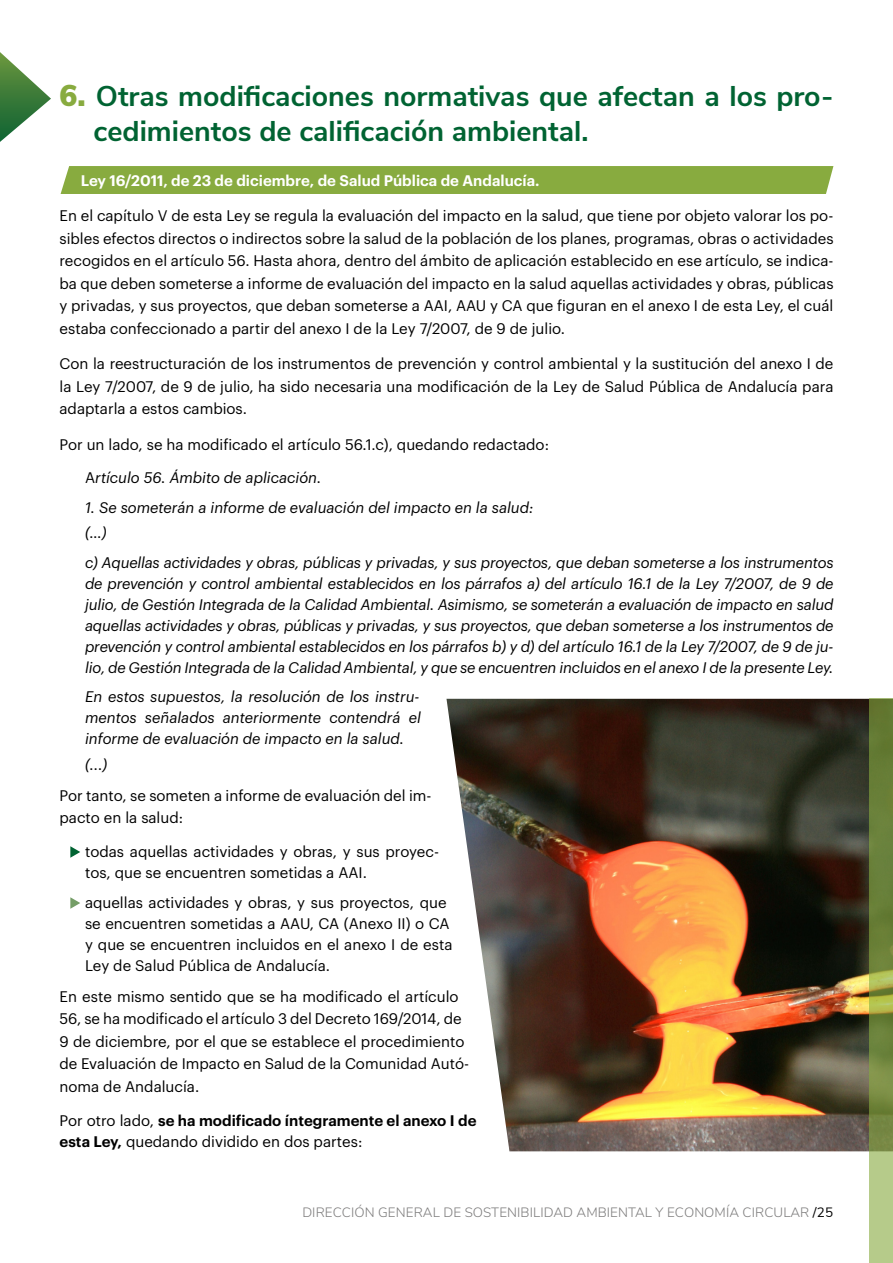
<style>
.page{position:relative;width:893px;height:1263px;background:#fff}
.page>*{position:absolute;margin:0;border:0;box-sizing:border-box;transform-origin:0 0}
.t1{font:700 28.5px/34.5px "Nunito Sans";color:#006332}
.t2{font:15px/22.5px "Graphik";color:#000}
.t3{font:italic 15px/21px "Graphik";color:#000;text-align:justify}
.t4{font:600 15px/21px "Graphik";color:#000}
.t5{font:600 15px "Graphik";color:#fff}
.t6{font:300 13.5px "Nunito Sans";letter-spacing:.005em;color:#7c7b7b}
.s1{font-weight:900;font-size:30px;color:#88ab3f}
.s2{font-style:normal}
.s3{font-weight:400}
.s4{font-weight:400;color:#000}
</style>
<div class="page">
<div style="left:61px;top:166px;width:772px;height:28px;background:#88ab3f"></div>
<svg style="left:0;top:52px;width:51px;height:90px"></svg>
<svg style="left:70px;top:846px;width:10px;height:12px"></svg>
<svg style="left:70px;top:897px;width:10px;height:12px"></svg>
<img style="left:446px;top:699px;width:423px;height:452px">
<svg style="left:869px;top:699px;width:24px;height:564px;background:#7e934b"></svg>
<h1 class="t1" style="left:94px;top:77px;width:741px;text-indent:-34px"><span class="s1">6.</span> Otras modificaciones normativas que afectan a los pro&shy;cedimientos de calificación ambiental.</h1>
<p class="t5" style="left:81px;top:169px;width:460px">Ley 16/2011, de 23 de diciembre, de Salud Pública de Andalucía.</p>
<p class="t2" style="left:60px;top:203px;width:775px;text-align:justify">En el capítulo V de esta Ley se regula la evaluación del impacto en la salud, que tiene por objeto valorar los po&shy;sibles efectos directos o indirectos sobre la salud de la población de los planes, programas, obras o actividades recogidos en el artículo 56. Hasta ahora, dentro del ámbito de aplicación establecido en ese artículo, se indica&shy;ba que deben someterse a informe de evaluación del impacto en la salud aquellas actividades y obras, públicas y privadas, y sus proyectos, que deban someterse a AAI, AAU y CA que figuran en el anexo I de esta Ley, el cuál estaba confeccionado a partir del anexo I de la Ley 7/2007, de 9 de julio.</p>
<p class="t2" style="left:60px;top:351px;width:775px;text-align:justify">Con la reestructuración de los instrumentos de prevención y control ambiental y la sustitución del anexo I de la Ley 7/2007, de 9 de julio, ha sido necesaria una modificación de la Ley de Salud Pública de Andalucía para adaptarla a estos cambios.</p>
<p class="t2" style="left:60px;top:432px;width:491px">Por un lado, se ha modificado el artículo 56.1.c), quedando redactado:</p>
<p class="t3" style="left:85px;top:466px;width:238px"><span class="s2">A</span>rtículo 56. Ámbito de aplicación.</p>
<p class="t3" style="left:85px;top:493px;width:450px;line-height:25.3px">1. Se someterán a informe de evaluación del impacto en la salud: (…)</p>
<p class="t3" style="left:85px;top:550px;width:750px">c) Aquellas actividades y obras, públicas y privadas, y sus proyectos, que deban someterse a los instrumentos de prevención y control ambiental establecidos en los párrafos a) del artículo 16.1 de la Ley 7/2007, de 9 de julio, de Gestión Integrada de la Calidad Ambiental. Asimismo, se someterán a evaluación de impacto en salud aquellas actividades y obras, públicas y privadas, y sus proyectos, que deban someterse a los instrumentos de prevención y control ambiental establecidos en los párrafos b) y d) del artículo 16.1 de la Ley 7/2007, de 9 de ju&shy;lio, de Gestión Integrada de la Calidad Ambiental, y que se encuentren incluidos en el anexo I de la presente Ley.</p>
<p class="t3" style="left:85px;top:685px;width:337px">En estos supuestos, la resolución de los instru&shy;mentos señalados anteriormente contendrá el informe de evaluación de impacto en la salud.</p>
<p class="t3" style="left:85px;top:752px;width:24px">(...)</p>
<p class="t2" style="left:60px;top:783px;width:373px">Por tanto, se someten a informe de evaluación del im&shy;pacto en la salud:</p>
<p class="t2" style="left:85px;top:840px;width:355px;line-height:21px">todas aquellas actividades y obras, y sus proyec&shy;tos, que se encuentren sometidas a AAI.</p>
<p class="t2" style="left:85px;top:890px;width:369px;line-height:21px">aquellas actividades y obras, y sus proyectos, que se encuentren sometidas a AAU, CA (Anexo II) o CA y que se encuentren incluidos en el anexo I de esta Ley de Salud Pública de Andalucía.</p>
<p class="t2" style="left:60px;top:984px;width:411px">En este mismo sentido que se ha modificado el artículo 56, se ha modificado el artículo 3 del Decreto 169/2014, de 9 de diciembre, por el que se establece el procedimiento de Evaluación de Impacto en Salud de la Comunidad Autó&shy;noma de Andalucía.</p>
<p class="t4" style="left:60px;top:1108px;width:419px"><span class="s3">Por otro lado,</span> se ha modificado íntegramente el anexo I de esta Ley, <span class="s3">quedando dividido en dos partes:</span></p>
<p class="t6" style="left:302px;top:1202px;width:532px">DIRECCIÓN GENERAL DE SOSTENIBILIDAD AMBIENTAL Y ECONOMÍA CIRCULAR <span class="s4">/25</span></p>
</div>
